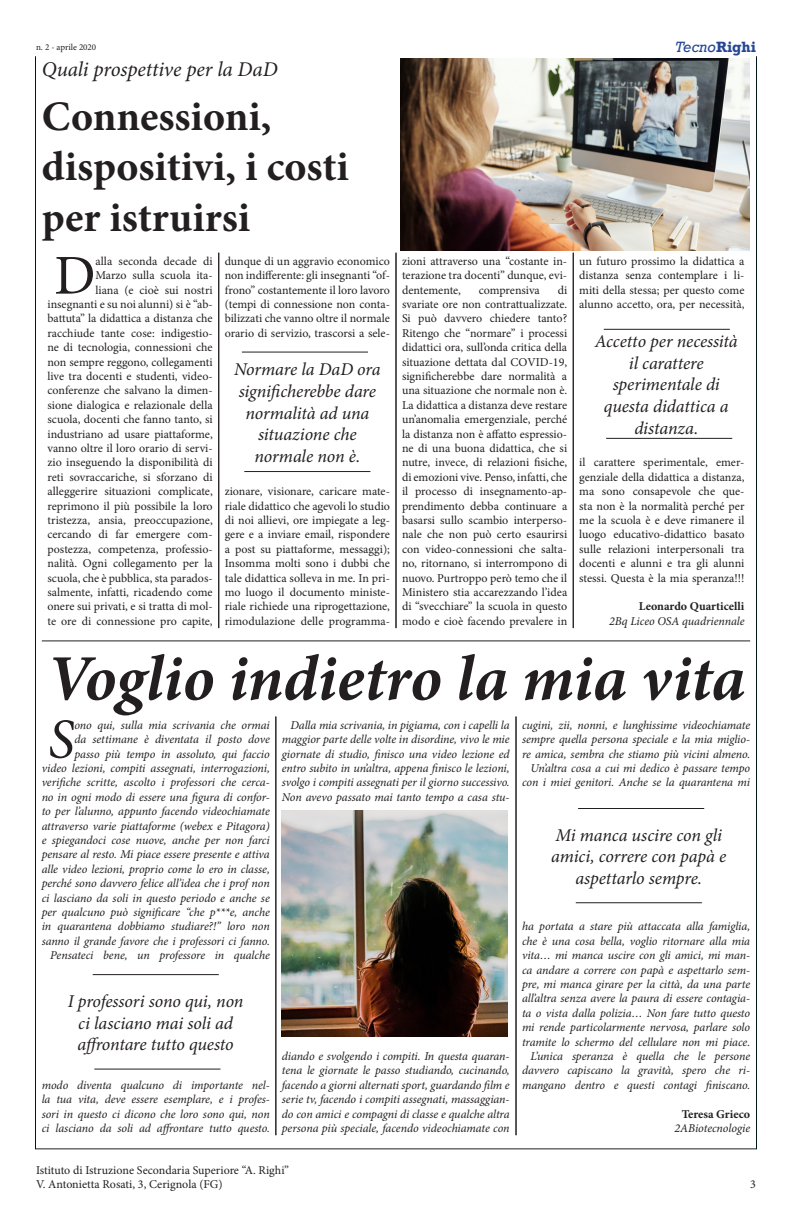
<style>
.page{position:relative;width:792px;height:1224px;background:#fff}
.page>*{position:absolute;margin:0;border:0;box-sizing:border-box;transform-origin:0 0}
.t1{font:italic 700 65px "Minion Pro";letter-spacing:-.005em;color:#231f20}
.t2{font:italic 56.4px "Minion Pro";color:#231f20}
.t3{font:56.3px "Minion Pro";color:#231f20}
.t4{font:700 42px/50.4px "Minion Pro";color:#231f20}
.t5{font:italic 21px "Minion Pro";letter-spacing:-.005em;color:#231f20}
.t6{font:italic 18px/21.6px "Minion Pro";letter-spacing:-.01em;color:#231f20;text-align:center}
.t7{font:italic 14px "Rockwell";color:#274794}
.t8{font:12px/14.4px "Minion Pro";color:#231f20;text-align:justify}
.t9{font:italic 12px/14.4px "Minion Pro";letter-spacing:-.01em;color:#231f20;text-align:justify}
.t10{font:700 12px "Minion Pro";color:#231f20}
.t11{font:9px "Minion Pro";color:#231f20}
.s1{font-weight:700;font-style:normal}
</style>
<div class="page">
<hr style="left:36px;top:1148px;width:720px;height:1px;background:#231f20">
<hr style="left:35px;top:56px;width:1px;height:1093px;background:#001717">
<hr style="left:756px;top:56px;width:1px;height:1093px;background:#001717">
<img style="left:400px;top:58px;width:350px;height:192px">
<hr style="left:218px;top:253px;width:1px;height:375px;background:#231f20">
<hr style="left:396px;top:253px;width:1px;height:375px;background:#231f20">
<hr style="left:573px;top:253px;width:1px;height:375px;background:#231f20">
<hr style="left:275px;top:717px;width:1px;height:418px;background:#231f20">
<hr style="left:516px;top:717px;width:1px;height:418px;background:#231f20">
<img style="left:282px;top:811px;width:225px;height:226px">
<hr style="left:93px;top:974px;width:126px;height:1px;background:#231f20">
<hr style="left:94px;top:1069px;width:126px;height:1px;background:#231f20">
<hr style="left:244px;top:471px;width:126px;height:1px;background:#231f20">
<hr style="left:242px;top:352px;width:126px;height:1px;background:#231f20">
<hr style="left:606px;top:438px;width:126px;height:1px;background:#231f20">
<hr style="left:604px;top:329px;width:126px;height:1px;background:#231f20">
<hr style="left:578px;top:808px;width:126px;height:1px;background:#231f20">
<hr style="left:576px;top:902px;width:126px;height:1px;background:#231f20">
<hr style="left:42px;top:640px;width:708px;height:1px;background:#231f20">
<p class="t11" style="left:36px;top:41px;width:62px">n. 2 - aprile 2020</p>
<p class="t7" style="left:675px;top:38px;width:82px">Tecno<span class="s1">Righi</span></p>
<p class="t5" style="left:42px;top:55px;width:237px">Quali prospettive per la DaD</p>
<p class="t4" style="left:42px;top:91px;width:231px">Connessioni,</p>
<p class="t4" style="left:42px;top:141px;width:309px">dispositivi, i costi per istruirsi</p>
<p class="t8" style="left:47px;top:254px;width:167px;text-align:right">alla seconda decade di<br>Marzo sulla scuola ita-<br>liana (e cioè sui nostri insegnanti e su noi alunni) si è “ab&shy;battuta” la didattica a distanza che racchiude tante cose: indigestio&shy;ne di tecnologia, connessioni che non sempre reggono, collegamenti live tra docenti e studenti, video&shy;conferenze che salvano la dimen&shy;sione dialogica e relazionale della scuola, docenti che fanno tanto, si industriano ad usare piattaforme, vanno oltre il loro orario di servi&shy;zio inseguendo la disponibilità di reti sovraccariche, si sforzano di alleggerire situazioni complicate, reprimono il più possibile la loro tristezza, ansia, preoccupazione, cercando di far emergere com&shy;postezza, competenza, professio&shy;nalità. Ogni collegamento per la scuola, che è pubblica, sta parados&shy;salmente, infatti, ricadendo come onere sui privati, e si tratta di mol&shy;te ore di connessione pro capite,</p>
<p class="t8" style="left:225px;top:254px;width:167px">dunque di un aggravio economico non indifferente: gli insegnanti “of&shy;frono” costantemente il loro lavoro (tempi di connessione non conta&shy;bilizzati che vanno oltre il normale orario di servizio, trascorsi a sele-</p>
<p class="t3" style="left:54px;top:238px;width:43px">D</p>
<p class="t6" style="left:234px;top:359px;width:148px">Normare la DaD ora</p>
<p class="t6" style="left:239px;top:380px;width:139px">significherebbe dare normalità ad una</p>
<p class="t6" style="left:258px;top:424px;width:100px">situazione che</p>
<p class="t6" style="left:255px;top:445px;width:107px">normale non è.</p>
<p class="t8" style="left:225px;top:484px;width:167px">zionare, visionare, caricare mate&shy;riale didattico che agevoli lo studio di noi allievi, ore impiegate a leg&shy;gere e a inviare email, rispondere a post su piattaforme, messaggi); Insomma molti sono i dubbi che tale didattica solleva in me. In pri&shy;mo luogo il documento ministe&shy;riale richiede una riprogettazione, rimodulazione delle programma-</p>
<p class="t8" style="left:402px;top:254px;width:167px">zioni attraverso una “costante in&shy;terazione tra docenti” dunque, evi&shy;dentemente,</p>
<p class="t8" style="left:402px;top:283px;width:167px;text-indent:156px">di svariate ore non contrattualizzate.<br>Si può davvero chiedere tanto?<br>Ritengo che “normare” i processi didattici ora, sull’onda critica della situazione dettata dal COVID-19, significherebbe dare normalità a una situazione che normale non è.<br>La didattica a distanza deve restare un’anomalia emergenziale, perché la distanza non è affatto espressio&shy;ne di una buona didattica, che si nutre, invece, di relazioni fisiche, di emozioni vive. Penso, infatti, che il processo di insegnamento-ap&shy;prendimento debba continuare a basarsi sullo scambio interperso&shy;nale che non può certo esaurirsi con video-connessioni che salta&shy;no, ritornano, si interrompono di nuovo. Purtroppo però temo che il Ministero stia accarezzando l’idea di “svecchiare” la scuola in questo modo e cioè facendo prevalere in</p>
<p class="t8" style="left:479px;top:283px;width:63px">comprensiva</p>
<p class="t8" style="left:579px;top:254px;width:167px">un futuro prossimo la didattica a distanza senza contemplare i li&shy;miti della stessa; per questo come alunno accetto, ora, per necessità,</p>
<p class="t6" style="left:595px;top:331px;width:144px">Accetto per necessità il carattere</p>
<p class="t6" style="left:613px;top:374px;width:109px">sperimentale di</p>
<p class="t6" style="left:604px;top:395px;width:126px">questa didattica a distanza.</p>
<p class="t8" style="left:579px;top:455px;width:167px">il carattere sperimentale, emer&shy;genziale della didattica a distanza, ma sono consapevole che que&shy;sta non è la normalità perché per me la scuola è e deve rimanere il luogo educativo-didattico basato sulle relazioni interpersonali tra docenti e alunni e tra gli alunni stessi. Questa è la mia speranza!!!</p>
<p class="t10" style="left:639px;top:598px;width:107px">Leonardo Quarticelli</p>
<p class="t9" style="left:609px;top:614px;width:137px">2Bq Liceo OSA quadriennale</p>
<p class="t1" style="left:47px;top:633px;width:700px">Voglio indietro la mia vita</p>
<p class="t2" style="left:48px;top:701px;width:28px">S</p>
<p class="t9" style="left:42px;top:718px;width:230px;text-align:right">ono qui, sulla mia scrivania che ormai<br>da settimane è diventata il posto dove<br>passo più tempo in assoluto, qui faccio<br>video lezioni, compiti assegnati, interrogazioni, verifiche scritte, ascolto i professori che cerca&shy;no in ogni modo di essere una figura di confor&shy;to per l’alunno, appunto facendo videochiamate attraverso varie piattaforme (webex e Pitagora) e spiegandoci cose nuove, anche per non farci pensare al resto. Mi piace essere presente e attiva alle video lezioni, proprio come lo ero in classe, perché sono davvero felice all’idea che i prof non ci lasciano da soli in questo periodo e anche se per qualcuno può significare “che p***e, anche in quarantena dobbiamo studiare?!” loro non sanno il grande favore che i professori ci fanno.</p>
<p class="t9" style="left:50px;top:948px;width:221px">Pensateci bene, un professore in qualche</p>
<p class="t9" style="left:282px;top:718px;width:229px;text-indent:9px">Dalla mia scrivania, in pigiama, con i capelli la maggior parte delle volte in disordine, vivo le mie giornate di studio, finisco una video lezione ed entro subito in un’altra, appena finisco le lezioni, svolgo i compiti assegnati per il giorno successivo.<br>Non avevo passato mai tanto tempo a casa stu-</p>
<p class="t6" style="left:68px;top:991px;width:177px">I professori sono qui, non ci lasciano mai soli ad</p>
<p class="t6" style="left:77px;top:1034px;width:158px">affrontare tutto questo</p>
<p class="t9" style="left:42px;top:1078px;width:230px">modo diventa qualcuno di importante nel&shy;la tua vita, deve essere esemplare, e i profes&shy;sori in questo ci dicono che loro sono qui, non ci lasciano da soli ad affrontare tutto questo.</p>
<p class="t9" style="left:282px;top:1049px;width:229px">diando e svolgendo i compiti. In questa quaran&shy;tena le giornate le passo studiando, cucinando, facendo a giorni alternati sport, guardando film e serie tv, facendo i compiti assegnati, massaggian&shy;do con amici e compagni di classe e qualche altra persona più speciale, facendo videochiamate con</p>
<p class="t9" style="left:522px;top:718px;width:230px">cugini, zii, nonni, e lunghissime videochiamate sempre quella persona speciale e la mia miglio&shy;re amica, sembra che stiamo più vicini almeno.</p>
<p class="t9" style="left:522px;top:761px;width:230px;text-align:right">Un’altra cosa a cui mi dedico è passare tempo con i miei genitori. Anche se la quarantena mi</p>
<p class="t6" style="left:551px;top:824px;width:177px">Mi manca uscire con gli amici, correre con papà e aspettarlo sempre.</p>
<p class="t9" style="left:522px;top:919px;width:230px">ha portata a stare più attaccata alla famiglia, che è una cosa bella, voglio ritornare alla mia vita… mi manca uscire con gli amici, mi man&shy;ca andare a correre con papà e aspettarlo sem&shy;pre, mi manca girare per la città, da una parte all’altra senza avere la paura di essere contagia&shy;ta o vista dalla polizia… Non fare tutto questo mi rende particolarmente nervosa, parlare solo tramite lo schermo del cellulare non mi piace.</p>
<p class="t9" style="left:522px;top:1049px;width:230px;text-indent:9px">L’unica speranza è quella che le persone davvero capiscano la gravità, spero che ri&shy;mangano dentro e questi contagi finiscano.</p>
<p class="t10" style="left:682px;top:1105px;width:70px">Teresa Grieco</p>
<p class="t9" style="left:675px;top:1121px;width:77px">2ABiotecnologie</p>
<p class="t8" style="left:36px;top:1163px;width:255px">Istituto di Istruzione Secondaria Superiore “A. Righi”<br>V. Antonietta Rosati, 3, Cerignola (FG)</p>
<p class="t8" style="left:750px;top:1177px;width:7px">3</p>
</div>
